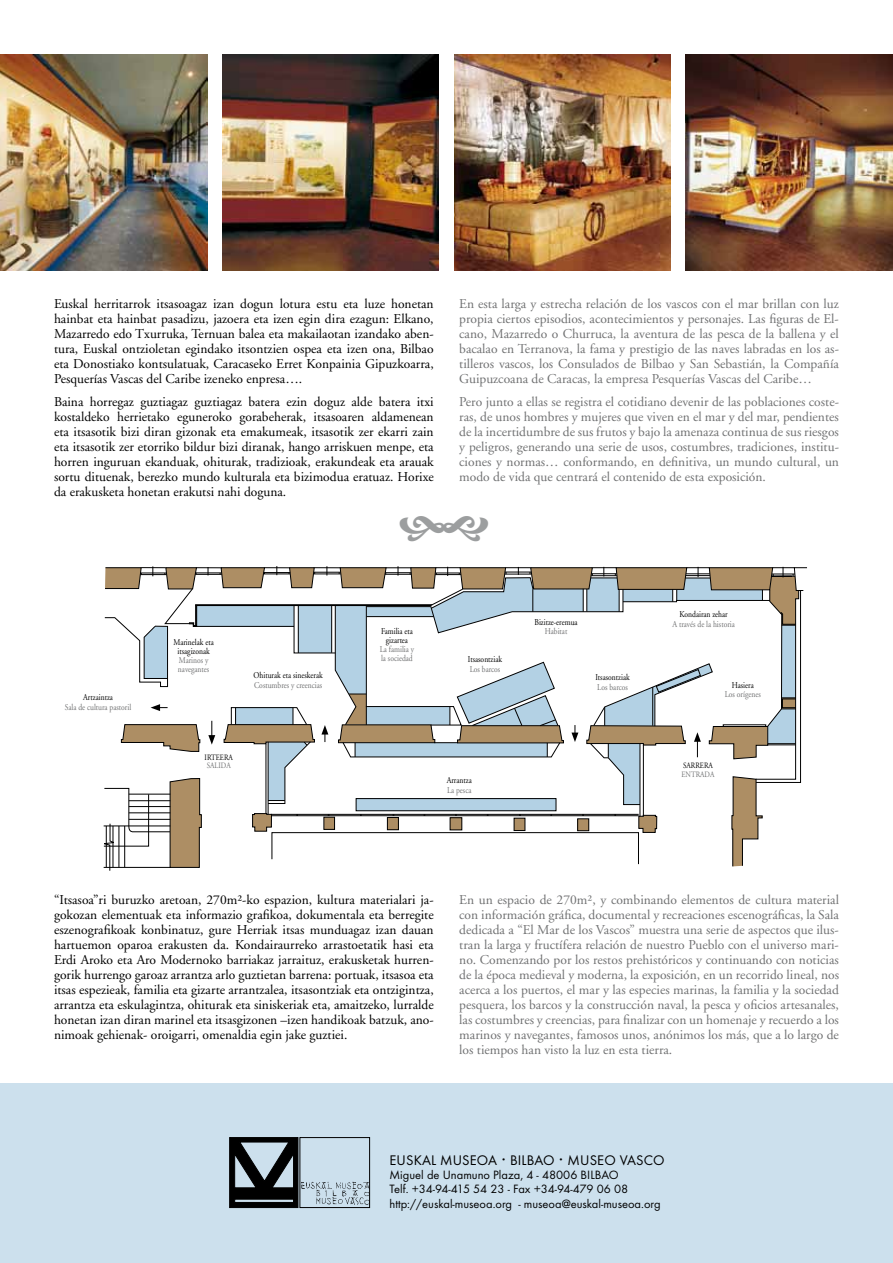
<style>
.page{position:relative;width:893px;height:1263px;background:#fff}
.page>*{position:absolute;margin:0;border:0;box-sizing:border-box;transform-origin:0 0}
.t1{font:14.4px "Futura T";letter-spacing:.01em;color:#000}
.t2{font:13.5px/15px "Adobe Garamond";color:#000;text-align:justify}
.t3{font:13.5px/15px "Adobe Garamond";color:#707172;text-align:justify}
.t4{font:12.45px/14.4px "Futura T";color:#000}
.t5{font:8.85px/9px "Adobe Garamond";color:#707172;scale:.85 1}
.t6{font:8.85px/9px "Adobe Garamond";color:#000;text-align:center;scale:.85 1}
.t7{font:8.25px "Adobe Garamond";color:#000;scale:.85 1}
.t8{font:8.25px "Adobe Garamond";color:#707172;scale:.85 1}
.s1{font-size:7.65px}
</style>
<div class="page">
<div style="left:0;top:1083px;width:893px;height:180px;background:#cce0ed"></div>
<img style="left:454px;top:54px;width:216px;height:216px">
<img style="left:685px;top:54px;width:208px;height:216px">
<img style="left:223px;top:54px;width:216px;height:216px">
<img style="left:0;top:54px;width:208px;height:216px">
<svg style="left:103px;top:566px;width:704px;height:305px"></svg>
<img style="left:302px;top:1181px;width:66px;height:24px">
<div style="left:300px;top:1137px;width:70px;height:71px;border:1px solid #000"></div>
<svg style="left:229px;top:1137px;width:70px;height:71px"></svg>
<p class="t2" style="left:54px;top:296px;width:381px">Euskal herritarrok itsasoagaz izan dogun lotura estu eta luze honetan hainbat eta hainbat pasadizu, jazoera eta izen egin dira ezagun: Elkano, Mazarredo edo Txurruka, Ternuan balea eta makailaotan izandako aben&shy;tura, Euskal ontzioletan egindako itsontzien ospea eta izen ona, Bilbao eta Donostiako kontsulatuak, Caracaseko Erret Konpainia Gipuzkoarra, Pesquerías Vascas del Caribe izeneko enpresa….</p>
<p class="t2" style="left:54px;top:395px;width:381px">Baina horregaz guztiagaz guztiagaz batera ezin doguz alde batera itxi kostaldeko herrietako eguneroko gorabeherak, itsasoaren aldamenean eta itsasotik bizi diran gizonak eta emakumeak, itsasotik zer ekarri zain eta itsasotik zer etorriko bildur bizi diranak, hango arriskuen menpe, eta horren inguruan ekanduak, ohiturak, tradizioak, erakundeak eta arauak sortu dituenak, berezko mundo kulturala eta bizimodua eratuaz. Horixe da erakusketa honetan erakutsi nahi doguna.</p>
<p class="t3" style="left:459px;top:296px;width:381px">En esta larga y estrecha relación de los vascos con el mar brillan con luz propia ciertos episodios, acontecimientos y personajes. Las figuras de El&shy;cano, Mazarredo o Churruca, la aventura de las pesca de la ballena y el bacalao en Terranova, la fama y prestigio de las naves labradas en los as&shy;tilleros vascos, los Consulados de Bilbao y San Sebastián, la Compañía Guipuzcoana de Caracas, la empresa Pesquerías Vascas del Caribe…</p>
<p class="t3" style="left:459px;top:395px;width:381px">Pero junto a ellas se registra el cotidiano devenir de las poblaciones coste&shy;ras, de unos hombres y mujeres que viven en el mar y del mar, pendientes de la incertidumbre de sus frutos y bajo la amenaza continua de sus riesgos y peligros, generando una serie de usos, costumbres, tradiciones, institu&shy;ciones y normas… conformando, en definitiva, un mundo cultural, un modo de vida que centrará el contenido de esta exposición.</p>
<p class="t6" style="left:83px;top:693px;width:36px">Artzaintza</p>
<p class="t5" style="left:65px;top:703px;width:80px">Sala de cultura pastoril</p>
<p class="t6" style="left:174px;top:638px;width:49px">Marinelak eta itsagizonak</p>
<p class="t5" style="left:178px;top:656px;width:38px">Marinos y navegantes</p>
<p class="t6" style="left:254px;top:671px;width:83px">Ohiturak eta sineskerak</p>
<p class="t5" style="left:254px;top:680px;width:82px">Costumbres y creencias</p>
<p class="t7" style="left:205px;top:753px;width:35px">IRTEERA</p>
<p class="t8" style="left:207px;top:761px;width:30px">SALIDA</p>
<p class="t6" style="left:381px;top:626px;width:39px">Familia eta gizartea</p>
<p class="t5" style="left:380px;top:644px;width:42px">La familia y la sociedad</p>
<p class="t6" style="left:468px;top:655px;width:42px">Itsasontziak</p>
<p class="t5" style="left:470px;top:665px;width:38px">Los barcos</p>
<p class="t6" style="left:534px;top:617px;width:52px">Bizitze-eremua</p>
<p class="t5" style="left:545px;top:627px;width:28px">Habitat</p>
<p class="t6" style="left:596px;top:673px;width:42px">Itsasontziak</p>
<p class="t5" style="left:597px;top:683px;width:38px">Los barcos</p>
<p class="t6" style="left:447px;top:776px;width:31px">Arrantza</p>
<p class="t5" style="left:447px;top:785px;width:30px">La pesca</p>
<p class="t6" style="left:679px;top:610px;width:58px">Kondairan zehar</p>
<p class="t5" style="left:672px;top:620px;width:75px">A través de la historia</p>
<p class="t6" style="left:732px;top:681px;width:27px">Hasiera</p>
<p class="t5" style="left:725px;top:690px;width:44px">Los orígenes</p>
<p class="t7" style="left:683px;top:761px;width:37px">SARRERA</p>
<p class="t8" style="left:681px;top:770px;width:40px">ENTRADA</p>
<p class="t2" style="left:54px;top:892px;width:381px">“Itsasoa”ri buruzko aretoan, 270m²-ko espazion, kultura materialari ja&shy;gokozan elementuak eta informazio grafikoa, dokumentala eta berregite eszenografikoak konbinatuz, gure Herriak itsas munduagaz izan dauan hartuemon oparoa erakusten da. Kondairaurreko arrastoetatik hasi eta Erdi Aroko eta Aro Modernoko barriakaz jarraituz, erakusketak hurren&shy;gorik hurrengo garoaz arrantza arlo guztietan barrena: portuak, itsasoa eta itsas espezieak, familia eta gizarte arrantzalea, itsasontziak eta ontzigintza, arrantza eta eskulagintza, ohiturak eta siniskeriak eta, amaitzeko, lurralde honetan izan diran marinel eta itsasgizonen –izen handikoak batzuk, ano&shy;nimoak gehienak- oroigarri, omenaldia egin jake guztiei.</p>
<p class="t3" style="left:459px;top:892px;width:381px">En un espacio de 270m², y combinando elementos de cultura material con información gráfica, documental y recreaciones escenográficas, la Sala dedicada a “El Mar de los Vascos” muestra una serie de aspectos que ilus&shy;tran la larga y fructífera relación de nuestro Pueblo con el universo mari&shy;no. Comenzando por los restos prehistóricos y continuando con noticias de la época medieval y moderna, la exposición, en un recorrido lineal, nos acerca a los puertos, el mar y las especies marinas, la familia y la sociedad pesquera, los barcos y la construcción naval, la pesca y oficios artesanales, las costumbres y creencias, para finalizar con un homenaje y recuerdo a los marinos y navegantes, famosos unos, anónimos los más, que a lo largo de los tiempos han visto la luz en esta tierra.</p>
<p class="t1" style="left:389px;top:1151px;width:277px">EUSKAL MUSEOA <span class="s1">•</span> BILBAO <span class="s1">•</span> MUSEO VASCO</p>
<p class="t4" style="left:389px;top:1167px;width:273px">Miguel de Unamuno Plaza, 4 - 48006 BILBAO<br>Telf. +34-94-415 54 23 - Fax +34-94-479 06 08 http://euskal-museoa.org - museoa@euskal-museoa.org</p>
</div>
